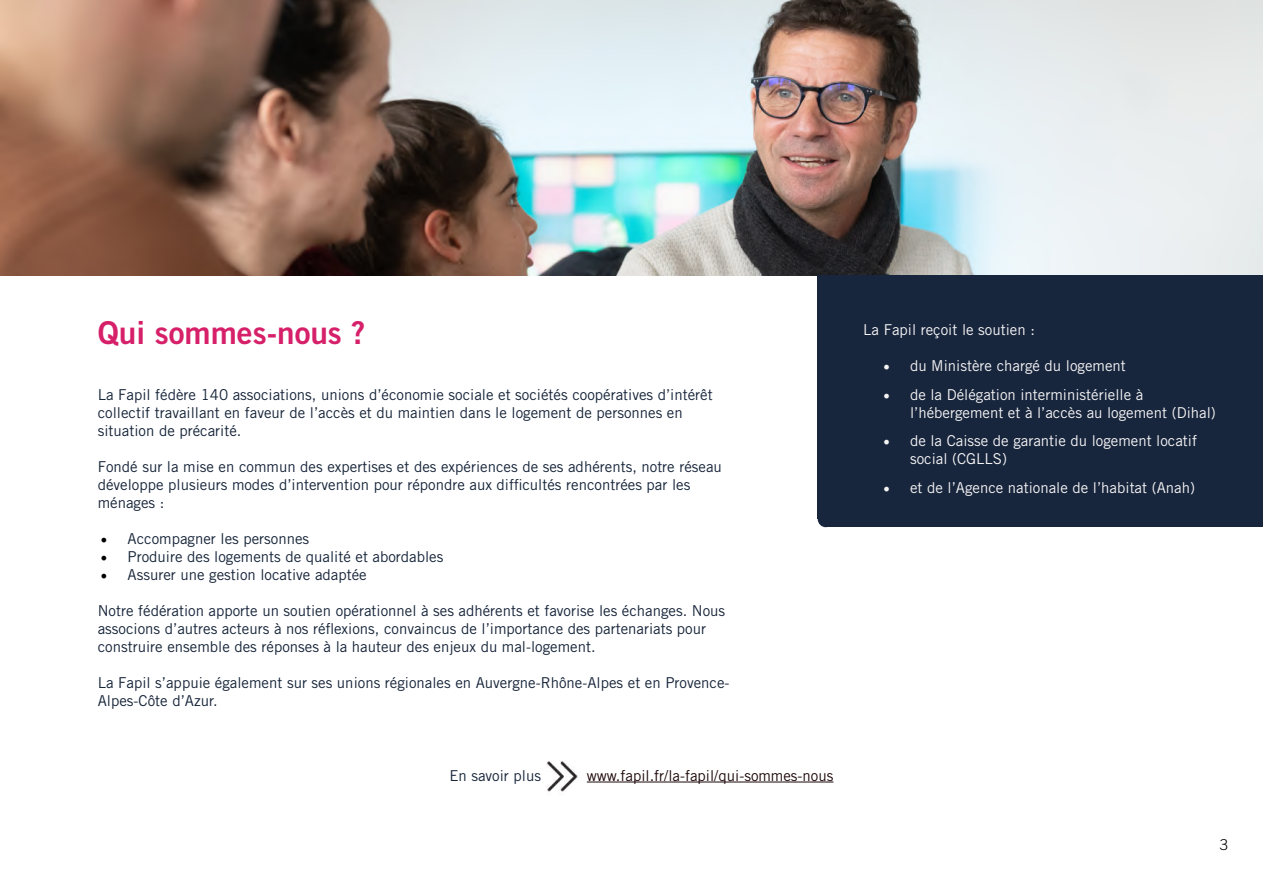
<style>
.page{position:relative;width:1263px;height:893px;background:#fff}
.page>*{position:absolute;margin:0;border:0;box-sizing:border-box;transform-origin:0 0}
.t1{font:31.5px "Trade Gothic LT Std Bd 2";color:#d62069}
.t2{font:15px/18px "Trade Gothic LT Std";color:#162439}
.t3{font:15px/18px "Trade Gothic LT Std";color:#f5f4f4}
.t4{font:15px "Trade Gothic LT Std";color:#1f090a}
.t5{font:300 15px "Trade Gothic LT Std";color:#000}
.s1{font-family:"Minion Pro";font-size:18px;color:#000}
.s2{font-family:"Minion Pro";font-size:18px}
</style>
<div class="page">
<img style="left:0;top:0;width:1263px;height:275px">
<hr style="left:587px;top:782px;width:246px;height:1px;background:#1f090a">
<img style="left:546px;top:761px;width:32px;height:31px">
<div style="left:826px;top:275px;width:437px;height:252px;background:#17253d"></div>
<div style="left:818px;top:511px;width:15px;height:16px;background:#17253d;border-radius:50%"></div>
<div style="left:818px;top:275px;width:437px;height:244px;background:#17253d"></div>
<h1 class="t1" style="left:98px;top:313px;width:269px">Qui sommes-nous ?</h1>
<p class="t2" style="left:98px;top:386px;width:616px">La Fapil fédère 140 associations, unions d’économie sociale et sociétés coopératives d’intérêt collectif travaillant en faveur de l’accès et du maintien dans le logement de personnes en situation de précarité.</p>
<p class="t2" style="left:98px;top:458px;width:626px">Fondé sur la mise en commun des expertises et des expériences de ses adhérents, notre réseau développe plusieurs modes d’intervention pour répondre aux difficultés rencontrées par les ménages :</p>
<p class="t2" style="left:101px;top:530px;width:210px"><span class="s1">•</span> Accompagner les personnes</p>
<p class="t2" style="left:101px;top:548px;width:344px"><span class="s1">•</span> Produire des logements de qualité et abordables</p>
<p class="t2" style="left:101px;top:566px;width:268px"><span class="s1">•</span> Assurer une gestion locative adaptée</p>
<p class="t2" style="left:98px;top:602px;width:629px">Notre fédération apporte un soutien opérationnel à ses adhérents et favorise les échanges. Nous associons d’autres acteurs à nos réflexions, convaincus de l’importance des partenariats pour construire ensemble des réponses à la hauteur des enjeux du mal-logement.</p>
<p class="t2" style="left:98px;top:674px;width:633px">La Fapil s’appuie également sur ses unions régionales en Auvergne-Rhône-Alpes et en Provence-<br>Alpes-Côte d’Azur.</p>
<p class="t2" style="left:449px;top:766px;width:93px">En savoir plus</p>
<p class="t4" style="left:587px;top:766px;width:248px">www.fapil.fr/la-fapil/qui-sommes-nous</p>
<p class="t3" style="left:863px;top:320px;width:173px">La Fapil reçoit le soutien :</p>
<p class="t3" style="left:883px;top:356px;width:244px"><span class="s2">•</span> du Ministère chargé du logement</p>
<p class="t3" style="left:910px;top:385px;width:307px;text-indent:-27px"><span class="s2">•</span> de la Délégation interministérielle à l’hébergement et à l’accès au logement (Dihal)</p>
<p class="t3" style="left:910px;top:432px;width:289px;text-indent:-27px"><span class="s2">•</span> de la Caisse de garantie du logement locatif social (CGLLS)</p>
<p class="t3" style="left:883px;top:479px;width:313px"><span class="s2">•</span> et de l’Agence nationale de l’habitat (Anah)</p>
<p class="t5" style="left:1220px;top:836px;width:10px">3</p>
</div>
